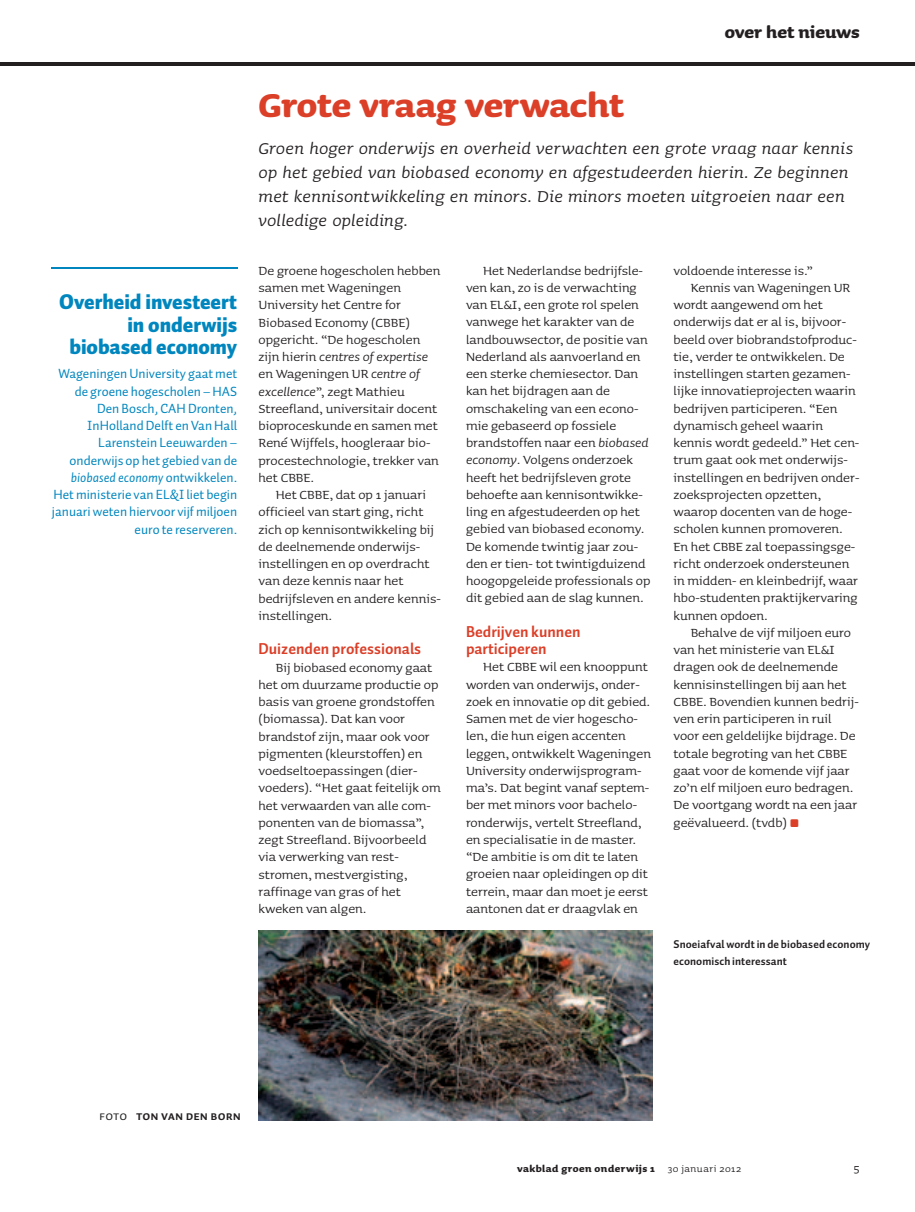
<style>
.page{position:relative;width:915px;height:1212px;background:#fff}
.page>*{position:absolute;margin:0;border:0;box-sizing:border-box;transform-origin:0 0}
.t1{font:700 42px "Sauna";letter-spacing:-.005em;color:#db3f28}
.t2{font:italic 21px/24px "Sauna";letter-spacing:.01em;color:#231f20}
.t3{font:900 21px/22.5px "Auto 1";letter-spacing:-.005em;color:#0086be;text-align:right}
.t4{font:700 21px "Sauna";letter-spacing:-.005em;color:#231f20}
.t5{font:15.75px/17.2px "Sauna";color:#231f20}
.t6{font:700 15.75px/17.2px "Auto 1";color:#db3f28}
.t7{font:15px "Sauna";color:#231f20}
.t8{font:13.5px/17.2px "Auto 1";color:#0086be;text-align:right}
.t9{font:12.75px "Auto 1 Bold Sm Cp";letter-spacing:.01em;color:#231f20}
.t10{font:700 12px "Sauna";letter-spacing:.04em;color:#231f20}
.t11{font:700 11.25px/17.2px "Auto 1";letter-spacing:.01em;color:#231f20}
.s1{font-style:italic}
.s2{font-family:"Distro II Bats";font-size:10.5px;color:#db3f28}
.s3{font-family:"Auto 1 Regular Sm Cp"}
.s4{font-weight:400}
</style>
<div class="page">
<img style="left:258px;top:930px;width:394px;height:190px">
<hr style="left:51px;top:267px;width:186px;height:2px;background:#0086be">
<hr style="left:0;top:62px;width:914px;height:3px;background:#231f20">
<h2 class="t3" style="left:59px;top:291px;width:179px">Overheid investeert in onderwijs biobased economy</h2>
<p class="t8" style="left:52px;top:365px;width:187px">Wageningen University gaat met de groene hogescholen – HAS<br>Den Bosch, CAH Dronten,<br>InHolland Delft en Van Hall<br>Larenstein Leeuwarden – onderwijs op het gebied van de <span class="s1">biobased economy</span> ontwikkelen.<br>Het ministerie van EL&amp;I liet begin januari weten hiervoor vijf miljoen euro te reserveren.</p>
<h2 class="t4" style="left:724px;top:21px;width:136px">over het nieuws</h2>
<h1 class="t1" style="left:258px;top:83px;width:367px">Grote vraag verwacht</h1>
<p class="t2" style="left:258px;top:136px;width:596px">Groen hoger onderwijs en overheid verwachten een grote vraag naar kennis op het gebied van biobased economy en afgestudeerden hierin. Ze beginnen met kennisontwikkeling en minors. Die minors moeten uitgroeien naar een volledige opleiding.</p>
<p class="t5" style="left:258px;top:262px;width:183px">De groene hogescholen hebben samen met Wageningen<br>University het Centre for<br>Biobased Economy (CBBE) opgericht. “De hogescholen zijn hierin <span class="s1">centres of expertise </span>en Wageningen UR <span class="s1">centre of excellence</span>”, zegt Mathieu<br>Streefland, universitair docent bioproceskunde en samen met<br>René Wijffels, hoogleraar bio&shy;procestechnologie, trekker van het CBBE.</p>
<p class="t5" style="left:258px;top:486px;width:184px;text-indent:17px">Het CBBE, dat op 1 januari officieel van start ging, richt zich op kennisontwikkeling bij de deelnemende onderwijs&shy;instellingen en op overdracht van deze kennis naar het bedrijfs leven en andere kennis&shy;instellingen.</p>
<p class="t6" style="left:258px;top:640px;width:164px">Duizenden professionals</p>
<p class="t5" style="left:258px;top:659px;width:184px;text-indent:17px">Bij biobased economy gaat het om duurzame productie op basis van groene grondstoffen (biomassa). Dat kan voor brandstof zijn, maar ook voor pigmenten (kleurstoffen) en voedseltoepassingen (dier&shy;voeders). “Het gaat feitelijk om het verwaarden van alle com&shy;ponenten van de biomassa”, zegt Streefland. Bijvoorbeeld via verwerking van rest&shy;stromen, mestvergisting, raffinage van gras of het kweken van algen.</p>
<p class="t5" style="left:466px;top:262px;width:186px;text-indent:17px">Het Nederlandse bedrijfsle&shy;ven kan, zo is de verwachting van EL&amp;I, een grote rol spelen vanwege het karakter van de landbouwsector, de positie van<br>Nederland als aanvoerland en een sterke chemiesector. Dan kan het bijdragen aan de omschakeling van een econo&shy;mie gebaseerd op fossiele brandstoffen naar een <span class="s1">biobased economy</span>. Volgens onderzoek heeft het bedrijfsleven grote behoefte aan kennisontwikke&shy;ling en afgestudeerden op het gebied van biobased economy.<br>De komende twintig jaar zou&shy;den er tien- tot twintigduizend hoogopgeleide professionals op dit gebied aan de slag kunnen.</p>
<p class="t6" style="left:466px;top:622px;width:116px">Bedrijven kunnen participeren</p>
<p class="t5" style="left:466px;top:658px;width:186px;text-indent:17px">Het CBBE wil een knooppunt worden van onderwijs, onder&shy;zoek en innovatie op dit gebied.<br>Samen met de vier hogescho&shy;len, die hun eigen accenten leggen, ontwikkelt Wageningen<br>University onderwijsprogram&shy;ma’s. Dat begint vanaf septem&shy;ber met minors voor bachelo&shy;ronderwijs, vertelt Streefland, en specialisatie in de master. “De ambitie is om dit te laten groeien naar opleidingen op dit terrein, maar dan moet je eerst aantonen dat er draagvlak en</p>
<p class="t5" style="left:673px;top:262px;width:141px">voldoende interesse is.”</p>
<p class="t5" style="left:690px;top:279px;width:161px">Kennis van Wageningen UR</p>
<p class="t5" style="left:673px;top:296px;width:151px">wordt aangewend om het</p>
<p class="t5" style="left:673px;top:313px;width:174px">onderwijs dat er al is, bijvoor-</p>
<p class="t5" style="left:673px;top:331px;width:185px">beeld over biobrandstofproduc-</p>
<p class="t5" style="left:673px;top:348px;width:173px">tie, verder te ontwikkelen. De</p>
<p class="t5" style="left:673px;top:365px;width:178px">instellingen starten gezamen-</p>
<p class="t5" style="left:673px;top:382px;width:184px">lijke innovatieprojecten waarin</p>
<p class="t5" style="left:673px;top:400px;width:165px">bedrijven participeren. “Een</p>
<p class="t5" style="left:673px;top:417px;width:151px">dynamisch geheel waarin</p>
<p class="t5" style="left:673px;top:434px;width:187px">kennis wordt gedeeld.” Het cen-</p>
<p class="t5" style="left:673px;top:451px;width:176px">trum gaat ook met onderwijs-</p>
<p class="t5" style="left:673px;top:469px;width:187px">instellingen en bedrijven onder-</p>
<p class="t5" style="left:673px;top:486px;width:149px">zoeksprojecten opzetten,</p>
<p class="t5" style="left:673px;top:503px;width:180px">waarop docenten van de hoge-</p>
<p class="t5" style="left:673px;top:520px;width:171px">scholen kunnen promoveren.</p>
<p class="t5" style="left:673px;top:538px;width:183px">En het CBBE zal toepassingsge-</p>
<p class="t5" style="left:673px;top:555px;width:177px">richt onderzoek ondersteunen</p>
<p class="t5" style="left:673px;top:572px;width:186px">in midden- en kleinbedrijf, waar</p>
<p class="t5" style="left:673px;top:589px;width:186px">hbo-studenten praktijkervaring</p>
<p class="t5" style="left:673px;top:607px;width:96px">kunnen opdoen.</p>
<p class="t5" style="left:690px;top:624px;width:162px">Behalve de vijf miljoen euro</p>
<p class="t5" style="left:673px;top:641px;width:163px">van het ministerie van EL&amp;I</p>
<p class="t5" style="left:673px;top:658px;width:166px">dragen ook de deelnemende</p>
<p class="t5" style="left:673px;top:676px;width:175px">kennisinstellingen bij aan het</p>
<p class="t5" style="left:673px;top:693px;width:187px">CBBE. Bovendien kunnen bedrij-</p>
<p class="t5" style="left:673px;top:710px;width:160px">ven erin participeren in ruil</p>
<p class="t5" style="left:673px;top:727px;width:184px">voor een geldelijke bijdrage. De</p>
<p class="t5" style="left:673px;top:745px;width:175px">totale begroting van het CBBE</p>
<p class="t5" style="left:673px;top:762px;width:178px">gaat voor de komende vijf jaar</p>
<p class="t5" style="left:673px;top:779px;width:181px">zo’n elf miljoen euro bedragen.</p>
<p class="t5" style="left:673px;top:796px;width:185px">De voortgang wordt na een jaar</p>
<p class="t5" style="left:673px;top:814px;width:128px">geëvalueerd. (tvdb) <span class="s2">]</span></p>
<p class="t11" style="left:673px;top:935px;width:198px">Snoeiafval wordt in de biobased economy economisch interessant</p>
<p class="t9" style="left:99px;top:1110px;width:143px"><span class="s3">foto</span> ton van den born</p>
<p class="t10" style="left:517px;top:1162px;width:225px">vakblad groen onderwijs 1 <span class="s4">30 januari 2012</span></p>
<p class="t7" style="left:853px;top:1160px;width:7px">5</p>
</div>
